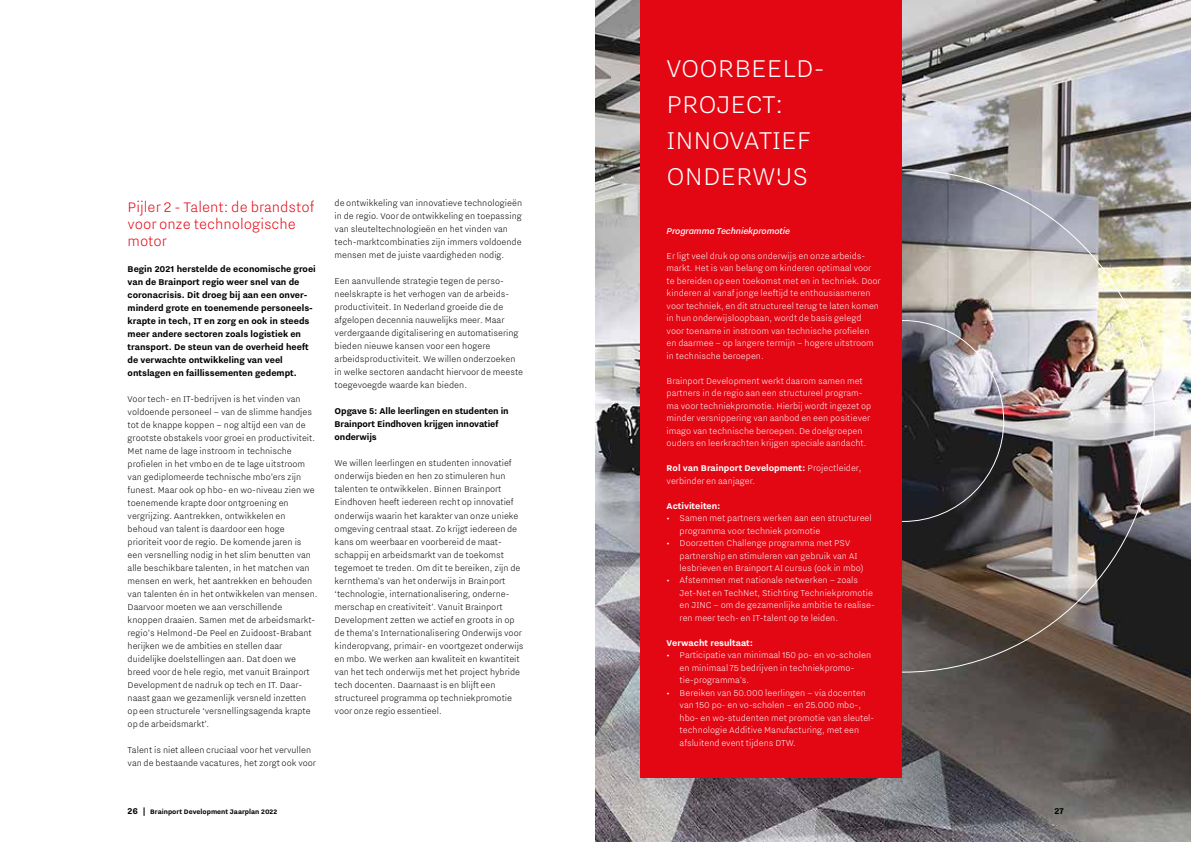
<style>
.page{position:relative;width:1191px;height:842px;background:#fff}
.page>*{position:absolute;margin:0;border:0;box-sizing:border-box;transform-origin:0 0}
.t1{font:300 30px/36px "Nitti Eindhoven";color:#fff}
.t2{font:300 17px/17px "Nitti Eindhoven";color:#e30613}
.t3{font:300 10.4px/13px "Nitti Eindhoven";color:#000}
.t4{font:300 10.4px/12.5px "Nitti Eindhoven";color:#fff}
.t5{font:700 10.4px/13px "Nitti Eindhoven";color:#000}
.t6{font:700 10.4px "Nitti Eindhoven";color:#fff}
.t7{font:italic 500 10.4px "Nitti Eindhoven";letter-spacing:-.01em;color:#fff}
.t8{font:700 8px "Nitti Eindhoven";color:#000}
.s1{font-weight:700}
.s2{font-size:10.4px}
</style>
<div class="page">
<img style="left:595px;top:0;width:596px;height:842px">
<div style="left:640px;top:0;width:261px;height:778px;background:#e30613"></div>
<h2 class="t2" style="left:128px;top:198px;width:188px">Pijler 2 - Talent: de brandstof voor onze technologische motor</h2>
<p class="t5" style="left:128px;top:262px;width:190px">Begin 2021 herstelde de economische groei van de Brainport regio weer snel van de coronacrisis. Dit droeg bij aan een onver&shy;minderd grote en toenemende personeels&shy;krapte in tech, IT en zorg en ook in steeds meer andere sectoren zoals logistiek en transport. De steun van de overheid heeft de verwachte ontwikkeling van veel ontslagen en faillissementen gedempt.</p>
<p class="t3" style="left:128px;top:392px;width:191px">Voor tech- en IT-bedrijven is het vinden van voldoende personeel – van de slimme handjes tot de knappe koppen – nog altijd een van de grootste obstakels voor groei en productiviteit.<br>Met name de lage instroom in technische profielen in het vmbo en de te lage uitstroom van gediplomeerde technische mbo’ers zijn funest. Maar ook op hbo- en wo-niveau zien we toenemende krapte door ontgroening en vergrijzing. Aantrekken, ontwikkelen en behoud van talent is daardoor een hoge prioriteit voor de regio. De komende jaren is een versnelling nodig in het slim benutten van alle beschikbare talenten, in het matchen van mensen en werk, het aantrekken en behouden van talenten én in het ontwikkelen van mensen.<br>Daarvoor moeten we aan verschillende knoppen draaien. Samen met de arbeidsmarkt&shy;regio’s Helmond-De Peel en Zuidoost-Brabant herijken we de ambities en stellen daar duidelijke doelstellingen aan. Dat doen we breed voor de hele regio, met vanuit Brainport Development de nadruk op tech en IT. Daar&shy;naast gaan we gezamenlijk versneld inzetten op een structurele ‘versnellingsagenda krapte op de arbeidsmarkt’.</p>
<p class="t3" style="left:128px;top:743px;width:190px">Talent is niet alleen cruciaal voor het vervullen van de bestaande vacatures, het zorgt ook voor</p>
<p class="t3" style="left:334px;top:197px;width:189px">de ontwikkeling van innovatieve technologieën in de regio. Voor de ontwikkeling en toepassing van sleuteltechnologieën en het vinden van tech-marktcombinaties zijn immers voldoende mensen met de juiste vaardigheden nodig.</p>
<p class="t3" style="left:334px;top:275px;width:190px">Een aanvullende strategie tegen de perso&shy;neelskrapte is het verhogen van de arbeids&shy;productiviteit. In Nederland groeide die de afgelopen decennia nauwelijks meer. Maar verdergaande digitalisering en automatisering bieden nieuwe kansen voor een hogere arbeidsproductiviteit. We willen onderzoeken in welke sectoren aandacht hiervoor de meeste toegevoegde waarde kan bieden.</p>
<p class="t5" style="left:334px;top:405px;width:176px">Opgave 5: Alle leerlingen en studenten in<br>Brainport Eindhoven krijgen innovatief onderwijs</p>
<p class="t3" style="left:334px;top:457px;width:190px">We willen leerlingen en studenten innovatief onderwijs bieden en hen zo stimuleren hun talenten te ontwikkelen. Binnen Brainport Eindhoven heeft iedereen recht op innovatief onderwijs waarin het karakter van onze unieke omgeving centraal staat. Zo krijgt iedereen de kans om weerbaar en voorbereid de maat&shy;schappij en arbeidsmarkt van de toekomst tegemoet te treden. Om dit te bereiken, zijn de kernthema’s van het onderwijs in Brainport ‘technologie, internationalisering, onderne&shy;merschap en creativiteit’. Vanuit Brainport Development zetten we actief en groots in op de thema’s Internationalisering Onderwijs voor kinderopvang, primair- en voortgezet onderwijs en mbo. We werken aan kwaliteit en kwantiteit van het tech onderwijs met het project hybride tech docenten. Daarnaast is en blijft een structureel programma op techniekpromotie voor onze regio essentieel.</p>
<h1 class="t1" style="left:666px;top:49px;width:155px">VOORBEELD-<br>PROJECT:<br>INNOVATIEF<br>ONDERWIJS</h1>
<p class="t7" style="left:666px;top:225px;width:125px">Programma Techniekpromotie</p>
<p class="t4" style="left:666px;top:249px;width:216px">Er ligt veel druk op ons onderwijs en onze arbeids&shy;markt. Het is van belang om kinderen optimaal voor te bereiden op een toekomst met en in techniek. Door kinderen al vanaf jonge leeftijd te enthousiasmeren voor techniek, en dit structureel terug te laten komen in hun onderwijsloopbaan, wordt de basis gelegd voor toename in instroom van technische profielen en daarmee – op langere termijn – hogere uitstroom in technische beroepen.</p>
<p class="t4" style="left:666px;top:374px;width:206px">Brainport Development werkt daarom samen met partners in de regio aan een structureel program&shy;ma voor techniekpromotie. Hierbij wordt ingezet op minder versnippering van aanbod en een positiever imago van technische beroepen. De doelgroepen ouders en leerkrachten krijgen speciale aandacht.</p>
<p class="t4" style="left:666px;top:462px;width:196px"><span class="s1">Rol van Brainport Development:</span> Projectleider, verbinder en aanjager.</p>
<p class="t6" style="left:666px;top:500px;width:56px">Activiteiten:</p>
<p class="t4" style="left:679px;top:511px;width:194px;text-indent:-13px">• Samen met partners werken aan een structureel programma voor techniek promotie</p>
<p class="t4" style="left:679px;top:536px;width:186px;text-indent:-13px">• Doorzetten Challenge programma met PSV partnership en stimuleren van gebruik van AI lesbrieven en Brainport AI cursus (ook in mbo)</p>
<p class="t4" style="left:679px;top:574px;width:197px;text-indent:-13px">• Afstemmen met nationale netwerken – zoals Jet-Net en TechNet, Stichting Techniekpromotie en JINC – om de gezamenlijke ambitie te realise&shy;ren meer tech- en IT-talent op te leiden.</p>
<p class="t6" style="left:666px;top:637px;width:88px">Verwacht resultaat:</p>
<p class="t4" style="left:679px;top:649px;width:193px;text-indent:-13px">• Participatie van minimaal 150 po- en vo-scholen en minimaal 75 bedrijven in techniekpromo&shy;tie-programma’s.</p>
<p class="t4" style="left:679px;top:686px;width:196px;text-indent:-13px">• Bereiken van 50.000 leerlingen – via docenten van 150 po- en vo-scholen – en 25.000 mbo-, hbo- en wo-studenten met promotie van sleutel&shy;technologie Additive Manufacturing, met een afsluitend event tijdens DTW.</p>
<p class="t8" style="left:128px;top:807px;width:151px"><span class="s2">26 |</span> Brainport Development Jaarplan 2022</p>
<p class="t5" style="left:1054px;top:804px;width:11px">27</p>
</div>
